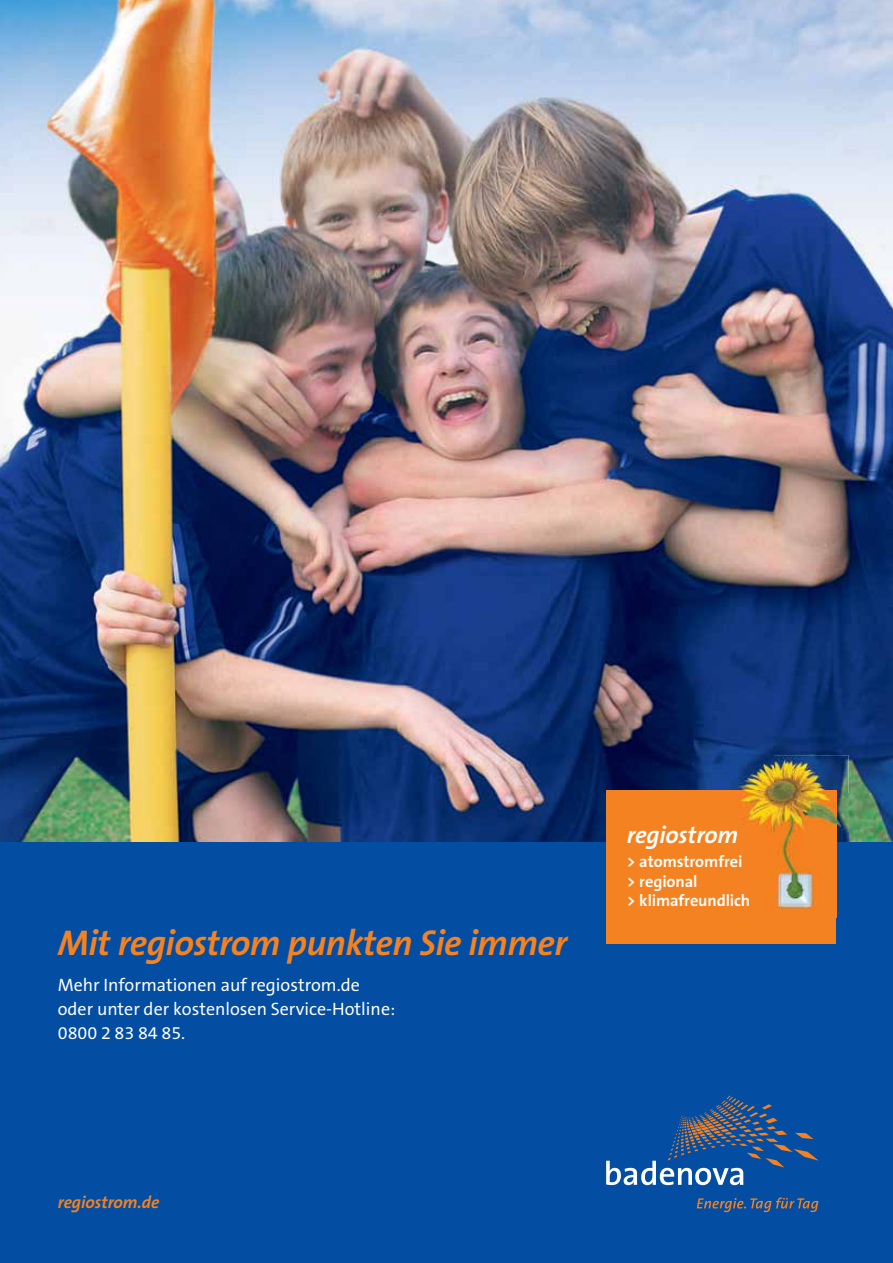
<style>
.page{position:relative;width:893px;height:1263px;background:#fff}
.page>*{position:absolute;margin:0;border:0;box-sizing:border-box;transform-origin:0 0}
.t1{font:italic 700 36px "Thesans Badenova";letter-spacing:-.015em;color:#f58220}
.t2{font:italic 700 24.3px "Thesans Badenova";letter-spacing:-.005em;color:#fff}
.t3{font:18px/24px "Thesans Badenova";color:#fff}
.t4{font:italic 700 17.25px "Thesans Badenova";letter-spacing:-.005em;color:#f58220}
.t5{font:700 16.35px/19.4px "Thesans Badenova";letter-spacing:-.005em;color:#fff}
.s1{font-size:15.9px}
</style>
<div class="page">
<img style="left:0;top:0;width:549px;height:842px">
<img style="left:549px;top:0;width:344px;height:794px">
<img style="left:549px;top:794px;width:57px;height:48px">
<img style="left:848px;top:794px;width:45px;height:48px">
<div style="left:0;top:842px;width:893px;height:421px;background:#034ea2"></div>
<svg style="left:606px;top:1095px;width:213px;height:117px"></svg>
<div style="left:606px;top:791px;width:230px;height:153px;background:#f58220"></div>
<img style="left:773px;top:755px;width:75px;height:43px">
<img style="left:736px;top:755px;width:37px;height:36px">
<img style="left:836px;top:798px;width:12px;height:120px">
<img style="left:737px;top:791px;width:99px;height:119px">
<h1 class="t1" style="left:58px;top:923px;width:511px">Mit regiostrom punkten Sie immer</h1>
<p class="t3" style="left:58px;top:974px;width:339px">Mehr Informationen auf regiostrom.de oder unter der kostenlosen Service-Hotline:<br>0800 2 83 84 85.</p>
<h2 class="t2" style="left:627px;top:821px;width:113px">regiostrom</h2>
<p class="t5" style="left:627px;top:852px;width:125px"><span class="s1">&gt;</span> atomstromfrei <span class="s1">&gt;</span> regional<br><span class="s1">&gt;</span> klimafreundlich</p>
<p class="t4" style="left:58px;top:1193px;width:103px">regiostrom.de</p>
</div>
